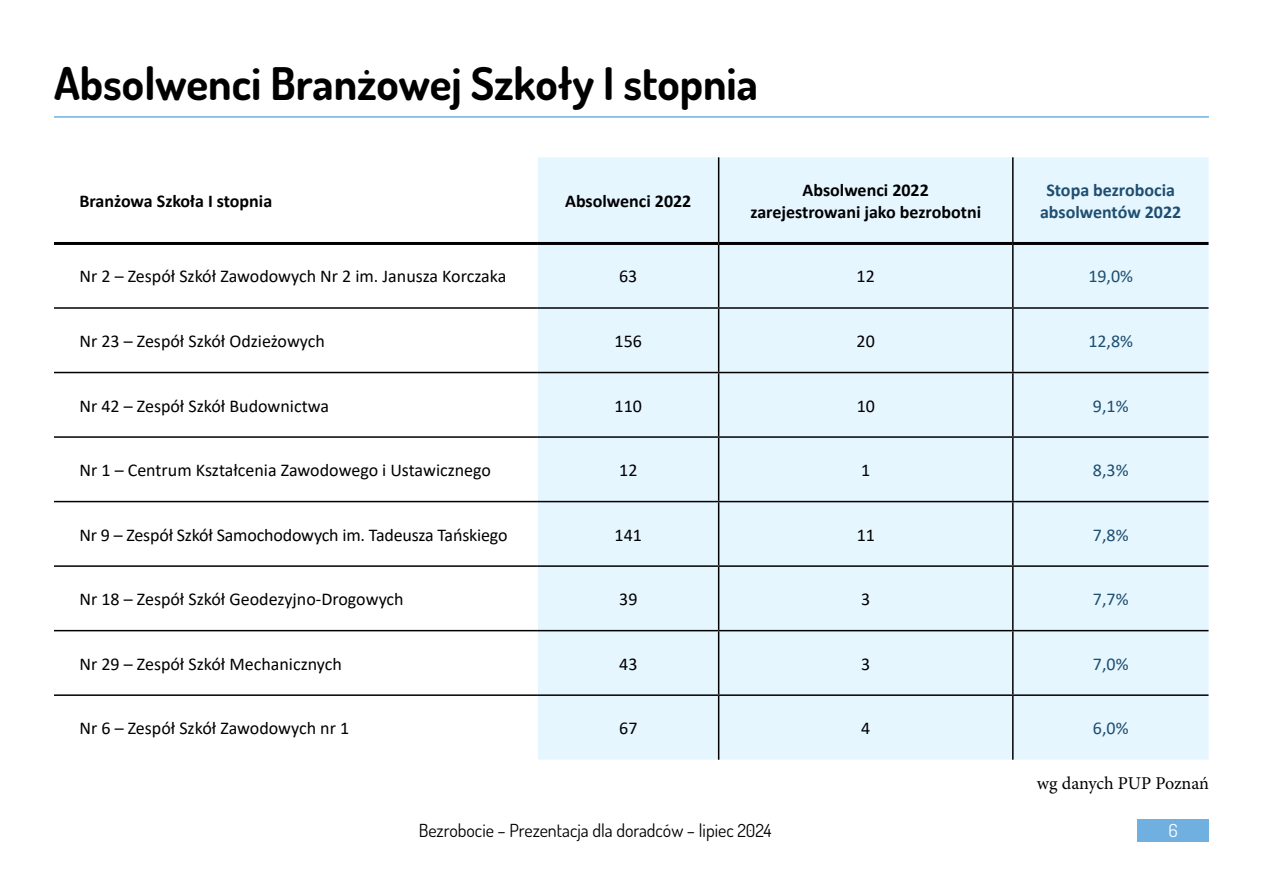
<style>
.page{position:relative;width:1263px;height:893px;background:#fff}
.page>*{position:absolute;margin:0;border:0;box-sizing:border-box;transform-origin:0 0}
.t1{font:45px "Dosis";color:#000}
.t2{font:18px "Calibri";color:#000}
.t3{font:700 18px/21.6px "Calibri";color:#000;text-align:center}
.t4{font:18px "Dosis";color:#000}
.t5{font:18px "Calibri";color:#1e4e70}
.t6{font:700 18px/21.6px "Calibri";color:#1e4e70;text-align:center}
.t7{font:18px "Minion Pro";letter-spacing:-.005em;color:#000}
.t8{font:18px "Dosis";color:#fff}
</style>
<div class="page">
<div style="left:1137px;top:819px;width:72px;height:22px;background:#6fb0e1"></div>
<hr style="left:54px;top:116px;width:1155px;height:2px;background:#6fb0e1">
<div style="left:538px;top:157px;width:670px;height:603px;background:#e6f6ff"></div>
<hr style="left:54px;top:307px;width:484px;height:2px;background:#000">
<hr style="left:54px;top:372px;width:484px;height:1px;background:#000">
<hr style="left:54px;top:436px;width:484px;height:2px;background:#000">
<hr style="left:54px;top:501px;width:484px;height:1px;background:#000">
<hr style="left:54px;top:565px;width:484px;height:2px;background:#000">
<hr style="left:54px;top:242px;width:484px;height:3px;background:#000">
<hr style="left:54px;top:630px;width:484px;height:1px;background:#000">
<hr style="left:54px;top:694px;width:484px;height:2px;background:#000">
<hr style="left:718px;top:157px;width:1px;height:85px;background:#000">
<hr style="left:1012px;top:157px;width:1px;height:85px;background:#000">
<hr style="left:718px;top:245px;width:1px;height:62px;background:#000">
<hr style="left:1012px;top:245px;width:1px;height:62px;background:#000">
<hr style="left:538px;top:307px;width:181px;height:2px;background:#000">
<hr style="left:719px;top:307px;width:294px;height:2px;background:#000">
<hr style="left:718px;top:309px;width:1px;height:63px;background:#000">
<hr style="left:1013px;top:307px;width:195px;height:2px;background:#000">
<hr style="left:1012px;top:309px;width:1px;height:63px;background:#000">
<hr style="left:538px;top:372px;width:181px;height:1px;background:#000">
<hr style="left:719px;top:372px;width:294px;height:1px;background:#000">
<hr style="left:718px;top:373px;width:1px;height:63px;background:#000">
<hr style="left:1013px;top:372px;width:195px;height:1px;background:#000">
<hr style="left:1012px;top:373px;width:1px;height:63px;background:#000">
<hr style="left:538px;top:436px;width:181px;height:2px;background:#000">
<hr style="left:719px;top:436px;width:294px;height:2px;background:#000">
<hr style="left:718px;top:438px;width:1px;height:63px;background:#000">
<hr style="left:1013px;top:436px;width:195px;height:2px;background:#000">
<hr style="left:1012px;top:438px;width:1px;height:63px;background:#000">
<hr style="left:538px;top:501px;width:181px;height:1px;background:#000">
<hr style="left:719px;top:501px;width:294px;height:1px;background:#000">
<hr style="left:718px;top:502px;width:1px;height:63px;background:#000">
<hr style="left:1013px;top:501px;width:195px;height:1px;background:#000">
<hr style="left:1012px;top:502px;width:1px;height:63px;background:#000">
<hr style="left:538px;top:565px;width:181px;height:2px;background:#000">
<hr style="left:719px;top:565px;width:294px;height:2px;background:#000">
<hr style="left:718px;top:567px;width:1px;height:63px;background:#000">
<hr style="left:1013px;top:565px;width:195px;height:2px;background:#000">
<hr style="left:1012px;top:567px;width:1px;height:63px;background:#000">
<hr style="left:538px;top:630px;width:181px;height:1px;background:#000">
<hr style="left:719px;top:630px;width:294px;height:1px;background:#000">
<hr style="left:718px;top:631px;width:1px;height:63px;background:#000">
<hr style="left:1013px;top:630px;width:195px;height:1px;background:#000">
<hr style="left:1012px;top:631px;width:1px;height:63px;background:#000">
<hr style="left:538px;top:694px;width:181px;height:2px;background:#000">
<hr style="left:719px;top:694px;width:294px;height:2px;background:#000">
<hr style="left:718px;top:696px;width:1px;height:64px;background:#000">
<hr style="left:1013px;top:694px;width:195px;height:2px;background:#000">
<hr style="left:1012px;top:696px;width:1px;height:64px;background:#000">
<hr style="left:538px;top:242px;width:181px;height:3px;background:#000">
<hr style="left:719px;top:242px;width:294px;height:3px;background:#000">
<hr style="left:1013px;top:242px;width:195px;height:3px;background:#000">
<h1 class="t1" style="left:54px;top:52px;width:705px">Absolwenci Branżowej Szkoły I stopnia</h1>
<p class="t3" style="left:80px;top:190px;width:194px">Branżowa Szkoła I stopnia</p>
<p class="t3" style="left:565px;top:190px;width:128px">Absolwenci 2022</p>
<p class="t3" style="left:750px;top:179px;width:232px">Absolwenci 2022 zarejestrowani jako bezrobotni</p>
<p class="t6" style="left:1040px;top:179px;width:143px">Stopa bezrobocia absolwentów 2022</p>
<p class="t2" style="left:80px;top:264px;width:428px">Nr 2 – Zespół Szkół Zawodowych Nr 2 im. Janusza Korczaka</p>
<p class="t2" style="left:619px;top:264px;width:20px">63</p>
<p class="t2" style="left:857px;top:264px;width:20px">12</p>
<p class="t5" style="left:1088px;top:264px;width:46px">19,0%</p>
<p class="t2" style="left:80px;top:329px;width:247px">Nr 23 – Zespół Szkół Odzieżowych</p>
<p class="t2" style="left:615px;top:329px;width:29px">156</p>
<p class="t2" style="left:857px;top:329px;width:20px">20</p>
<p class="t5" style="left:1088px;top:329px;width:46px">12,8%</p>
<p class="t2" style="left:80px;top:393px;width:251px">Nr 42 – Zespół Szkół Budownictwa</p>
<p class="t2" style="left:615px;top:393px;width:29px">110</p>
<p class="t2" style="left:857px;top:393px;width:20px">10</p>
<p class="t5" style="left:1093px;top:393px;width:37px">9,1%</p>
<p class="t2" style="left:80px;top:458px;width:413px">Nr 1 – Centrum Kształcenia Zawodowego i Ustawicznego</p>
<p class="t2" style="left:619px;top:458px;width:20px">12</p>
<p class="t2" style="left:861px;top:458px;width:11px">1</p>
<p class="t5" style="left:1093px;top:458px;width:37px">8,3%</p>
<p class="t2" style="left:80px;top:522px;width:429px">Nr 9 – Zespół Szkół Samochodowych im. Tadeusza Tańskiego</p>
<p class="t2" style="left:615px;top:522px;width:29px">141</p>
<p class="t2" style="left:857px;top:522px;width:20px">11</p>
<p class="t5" style="left:1093px;top:522px;width:37px">7,8%</p>
<p class="t2" style="left:80px;top:587px;width:326px">Nr 18 – Zespół Szkół Geodezyjno-Drogowych</p>
<p class="t2" style="left:619px;top:587px;width:20px">39</p>
<p class="t2" style="left:861px;top:587px;width:11px">3</p>
<p class="t5" style="left:1093px;top:587px;width:37px">7,7%</p>
<p class="t2" style="left:80px;top:651px;width:264px">Nr 29 – Zespół Szkół Mechanicznych</p>
<p class="t2" style="left:619px;top:651px;width:20px">43</p>
<p class="t2" style="left:861px;top:651px;width:11px">3</p>
<p class="t5" style="left:1093px;top:651px;width:37px">7,0%</p>
<p class="t2" style="left:80px;top:716px;width:271px">Nr 6 – Zespół Szkół Zawodowych nr 1</p>
<p class="t2" style="left:619px;top:716px;width:20px">67</p>
<p class="t2" style="left:861px;top:716px;width:11px">4</p>
<p class="t5" style="left:1093px;top:716px;width:37px">6,0%</p>
<p class="t7" style="left:1037px;top:771px;width:174px">wg danych PUP Poznań</p>
<p class="t4" style="left:419px;top:818px;width:354px">Bezrobocie – Prezentacja dla doradców – lipiec 2024</p>
<p class="t8" style="left:1168px;top:818px;width:11px">6</p>
</div>
